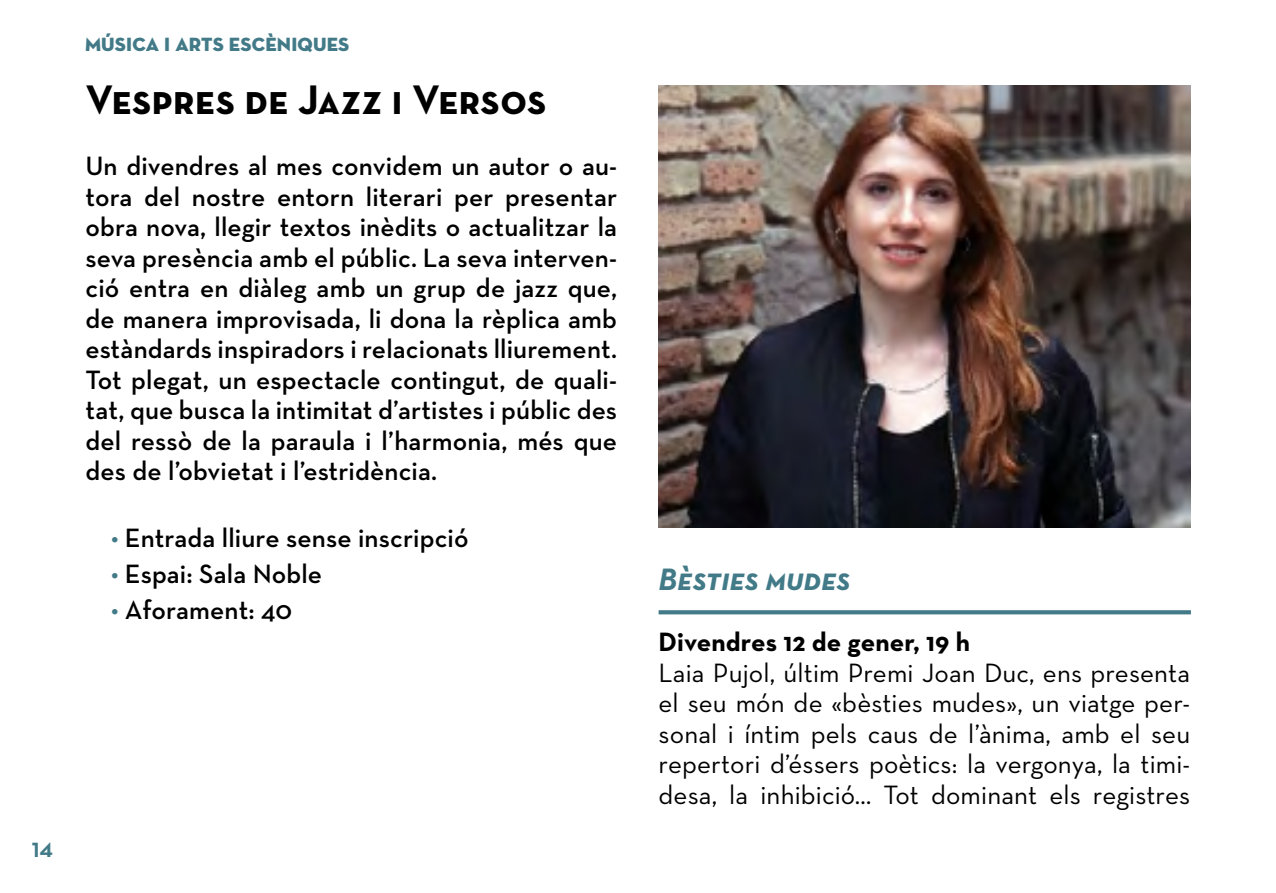
<style>
.page{position:relative;width:1276px;height:893px;background:#fff}
.page>*{position:absolute;margin:0;border:0;box-sizing:border-box;transform-origin:0 0}
.t1{font:42px "Neutra Text Bold SC Alt";letter-spacing:.005em;color:#000}
.t2{font:31.5px "Neutra Text Bold SC Italic Alt";letter-spacing:.005em;color:#427a88}
.t3{font:600 27px/30.6px "Neutra Text";letter-spacing:.005em;color:#000;text-align:justify}
.t4{font:27px/30.6px "Neutra Text";letter-spacing:.005em;color:#000;text-align:justify}
.t5{font:700 27px "Neutra Text";letter-spacing:.005em;color:#000}
.t6{font:21px "Neutra Text Bold Alt";color:#427a88}
.t7{font:19.5px "Neutra Disp Titling";letter-spacing:.01em;color:#427a88}
.s1{color:#427a88}
</style>
<div class="page">
<img style="left:658px;top:85px;width:532px;height:442px">
<svg style="left:658px;top:610px;width:533px;height:4px;fill:#427a88"></svg>
<p class="t7" style="left:85px;top:32px;width:266px">MÚSICA I ARTS ESCÈNIQUES</p>
<h1 class="t1" style="left:85px;top:74px;width:462px">Vespres de Jazz i Versos</h1>
<p class="t3" style="left:85px;top:150px;width:533px">Un divendres al mes convidem un autor o au&shy;tora del nostre entorn literari per presentar obra nova, llegir textos inèdits o actualitzar la seva presència amb el públic. La seva interven&shy;ció entra en diàleg amb un grup de jazz que, de manera improvisada, li dona la rèplica amb estàndards inspiradors i relacionats lliurement.<br>Tot plegat, un espectacle contingut, de quali&shy;tat, que busca la intimitat d’artistes i públic des del ressò de la paraula i l’harmonia, més que des de l’obvietat i l’estridència.</p>
<p class="t3" style="left:111px;top:522px;width:359px"><span class="s1">•</span> Entrada lliure sense inscripció</p>
<p class="t3" style="left:111px;top:558px;width:213px"><span class="s1">•</span> Espai: Sala Noble</p>
<p class="t3" style="left:111px;top:594px;width:183px"><span class="s1">•</span> Aforament: 40</p>
<p class="t6" style="left:32px;top:836px;width:23px">14</p>
<p class="t2" style="left:658px;top:560px;width:193px">Bèsties mudes</p>
<p class="t5" style="left:658px;top:625px;width:313px">Divendres 12 de gener, 19 h</p>
<p class="t4" style="left:658px;top:657px;width:533px">Laia Pujol, últim Premi Joan Duc, ens presenta el seu món de «bèsties mudes», un viatge per&shy;sonal i íntim pels caus de l’ànima, amb el seu repertori d’éssers poètics: la vergonya, la timi&shy;desa, la inhibició… Tot dominant els registres</p>
</div>
